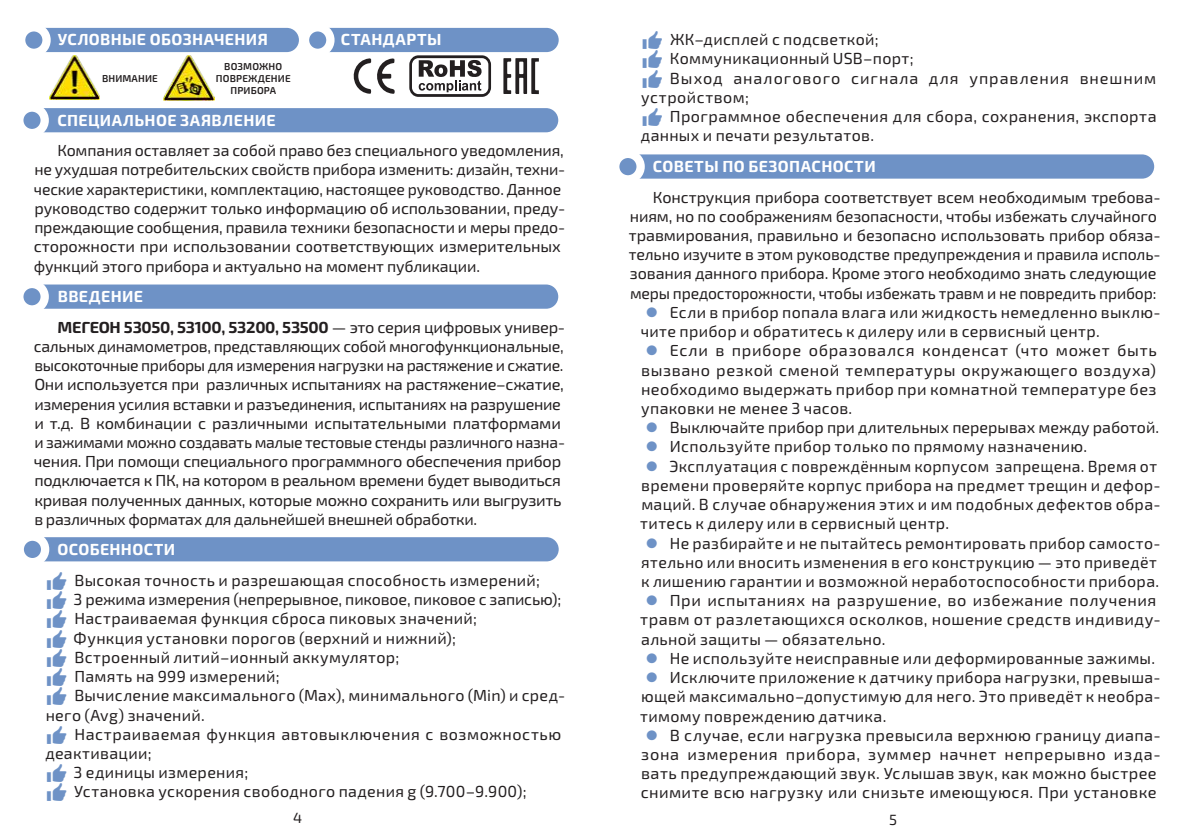
<style>
.page{position:relative;width:1191px;height:840px;background:#fff}
.page>*{position:absolute;margin:0;border:0;box-sizing:border-box;transform-origin:0 0}
.t1{font:16px "Exo 2.0";letter-spacing:.015em;color:#231f20}
.t2{font:16px/19.2px "Exo 2.0";letter-spacing:-.01em;color:#231f20}
.t3{font:16px/19.2px "Exo 2.0";letter-spacing:-.02em;color:#231f20}
.t4{font:16px "Exo 2.0";letter-spacing:-.005em;color:#231f20}
.t5{font:16px "Exo 2.0";letter-spacing:.035em;color:#231f20}
.t6{font:16px "Exo 2.0";letter-spacing:.04em;color:#231f20}
.t7{font:700 16px "Exo 2.0";letter-spacing:.025em;color:#fff}
.t8{font:700 16px/30.6px "Exo 2.0";letter-spacing:-.02em;color:#231f20}
.t9{font:16px "Exo 2.0";letter-spacing:.06em;color:#231f20}
.t10{font:14.8px "Exo 2.0";color:#231f20}
.t11{font:600 10px/12px "Exo 2.0";letter-spacing:.015em;color:#231f20;text-align:center}
.s1{color:#fff}
.s2{font-weight:400}
.s3{color:#6e92c6}
</style>
<div class="page">
<svg style="left:44px;top:537px;width:515px;height:25px;background:#7396c8"></svg>
<svg style="left:20px;top:536px;width:25px;height:26px"></svg>
<div style="left:16px;top:532px;width:33px;height:34px;border:8px solid #fff;border-radius:50%"></div>
<svg style="left:46px;top:27px;width:253px;height:29px;background:#87a5cf"></svg>
<svg style="left:21px;top:27px;width:26px;height:26px"></svg>
<div style="left:17px;top:23px;width:34px;height:34px;border:8px solid #fff;border-radius:50%"></div>
<div style="left:305px;top:27px;width:25px;height:26px;background:#6e92c6;border-radius:50%"></div>
<div style="left:301px;top:23px;width:33px;height:34px;border:8px solid #fff;border-radius:50%"></div>
<svg style="left:44px;top:108px;width:515px;height:25px;background:#7396c8"></svg>
<svg style="left:19px;top:107px;width:26px;height:26px"></svg>
<div style="left:15px;top:103px;width:34px;height:34px;border:8px solid #fff;border-radius:50%"></div>
<svg style="left:44px;top:284px;width:515px;height:25px;background:#7396c8"></svg>
<svg style="left:19px;top:284px;width:26px;height:25px"></svg>
<div style="left:15px;top:279px;width:34px;height:34px;border:8px solid #fff;border-radius:50%"></div>
<svg style="left:322px;top:24px;width:237px;height:73px"></svg>
<img style="left:50px;top:56px;width:50px;height:43px">
<img style="left:164px;top:56px;width:50px;height:44px">
<svg style="left:640px;top:154px;width:515px;height:25px;background:#7396c8"></svg>
<svg style="left:615px;top:154px;width:25px;height:25px"></svg>
<div style="left:611px;top:150px;width:34px;height:33px;border:8px solid #fff;border-radius:50%"></div>
<p class="t7" style="left:58px;top:30px;width:212px">УСЛОВНЫЕ ОБОЗНАЧЕНИЯ</p>
<p class="t7" style="left:341px;top:30px;width:102px">СТАНДАРТЫ</p>
<p class="t11" style="left:102px;top:73px;width:57px">ВНИМАНИЕ</p>
<p class="t11" style="left:216px;top:61px;width:76px">ВОЗМОЖНО<br>ПОВРЕЖДЕНИЕ<br>ПРИБОРА</p>
<p class="t7" style="left:57px;top:110px;width:220px">СПЕЦИАЛЬНОЕ ЗАЯВЛЕНИЕ</p>
<p class="t2" style="left:34px;top:141px;width:533px;text-indent:24px">Компания оставляет за собой право без специального уведомления, не ухудшая потребительских свойств прибора изменить: дизайн, техни&shy;ческие характеристики, комплектацию, настоящее руководство. Данное руководство содержит только информацию об использовании, преду&shy;преждающие сообщения, правила техники безопасности и меры предо&shy;сторожности при использовании соответствующих измерительных функций этого прибора и актуально на момент публикации.</p>
<p class="t8" style="left:58px;top:281px;width:509px"><span class="s1">ВВЕДЕНИЕ<br></span>МЕГЕОН 53050, 53100, 53200, 53500 <span class="s2">— это серия цифровых универ-</span></p>
<p class="t3" style="left:34px;top:337px;width:533px">сальных динамометров, представляющих собой многофункциональные, высокоточные приборы для измерения нагрузки на растяжение и сжатие.<br>Они используется при различных испытаниях на растяжение–сжатие, измерения усилия вставки и разъединения, испытаниях на разрушение и т.д. В комбинации с различными испытательными платформами и зажимами можно создавать малые тестовые стенды различного назна&shy;чения. При помощи специального программного обеспечения прибор подключается к ПК, на котором в реальном времени будет выводиться кривая полученных данных, которые можно сохранить или выгрузить в различных форматах для дальнейшей внешней обработки.</p>
<p class="t7" style="left:57px;top:540px;width:119px">ОСОБЕННОСТИ</p>
<p class="t1" style="left:74px;top:570px;width:467px">Высокая точность и разрешающая способность измерений;</p>
<p class="t2" style="left:74px;top:590px;width:489px">3 режима измерения (непрерывное, пиковое, пиковое с записью);</p>
<p class="t1" style="left:74px;top:609px;width:404px">Настраиваемая функция сброса пиковых значений;</p>
<p class="t1" style="left:74px;top:628px;width:384px">Функция установки порогов (верхний и нижний);</p>
<p class="t1" style="left:74px;top:647px;width:326px">Встроенный литий–ионный аккумулятор;</p>
<p class="t1" style="left:74px;top:666px;width:207px">Память на 999 измерений;</p>
<p class="t1" style="left:74px;top:686px;width:492px">Вычисление максимального (Max), минимального (Min) и сред-</p>
<p class="t1" style="left:46px;top:705px;width:161px">него (Avg) значений.</p>
<p class="t1" style="left:74px;top:724px;width:488px">Настраиваемая функция автовыключения с возможностью</p>
<p class="t1" style="left:45px;top:743px;width:108px">деактивации;</p>
<p class="t1" style="left:74px;top:762px;width:176px">3 единицы измерения;</p>
<p class="t1" style="left:74px;top:782px;width:454px">Установка ускорения свободного падения g (9.700–9.900);</p>
<p class="t1" style="left:670px;top:30px;width:210px">ЖК–дисплей с подсветкой;</p>
<p class="t1" style="left:670px;top:49px;width:245px">Коммуникационный USB–порт;</p>
<p class="t9" style="left:670px;top:69px;width:488px">Выход аналогового сигнала для управления внешним</p>
<p class="t5" style="left:641px;top:88px;width:109px">устройством;</p>
<p class="t1" style="left:670px;top:107px;width:488px">Программное обеспечения для сбора, сохранения, экспорта</p>
<p class="t1" style="left:641px;top:126px;width:235px">данных и печати результатов.</p>
<p class="t7" style="left:653px;top:157px;width:224px">СОВЕТЫ ПО БЕЗОПАСНОСТИ</p>
<p class="t4" style="left:653px;top:187px;width:509px">Конструкция прибора соответствует всем необходимым требова-</p>
<p class="t2" style="left:630px;top:207px;width:528px">ниям, но по соображениям безопасности, чтобы избежать случайного</p>
<p class="t4" style="left:629px;top:226px;width:533px">травмирования, правильно и безопасно использовать прибор обяза-</p>
<p class="t2" style="left:629px;top:245px;width:533px">тельно изучите в этом руководстве предупреждения и правила исполь-</p>
<p class="t2" style="left:630px;top:264px;width:528px">зования данного прибора. Кроме этого необходимо знать следующие</p>
<p class="t2" style="left:630px;top:283px;width:528px">меры предосторожности, чтобы избежать травм и не повредить прибор:</p>
<p class="t1" style="left:645px;top:303px;width:517px"><span class="s3">⚫</span> Если в прибор попала влага или жидкость немедленно выклю-</p>
<p class="t1" style="left:640px;top:322px;width:460px">чите прибор и обратитесь к дилеру или в сервисный центр.</p>
<p class="t6" style="left:645px;top:341px;width:513px"><span class="s3">⚫</span> Если в приборе образовался конденсат (что может быть</p>
<p class="t5" style="left:641px;top:360px;width:516px">вызвано резкой сменой температуры окружающего воздуха)</p>
<p class="t1" style="left:641px;top:379px;width:517px">необходимо выдержать прибор при комнатной температуре без</p>
<p class="t1" style="left:641px;top:399px;width:212px">упаковки не менее 3 часов.</p>
<p class="t1" style="left:645px;top:418px;width:515px"><span class="s3">⚫</span> Выключайте прибор при длительных перерывах между работой.</p>
<p class="t1" style="left:645px;top:437px;width:443px"><span class="s3">⚫</span> Используйте прибор только по прямому назначению.</p>
<p class="t1" style="left:645px;top:456px;width:513px"><span class="s3">⚫</span> Эксплуатация с повреждённым корпусом запрещена. Время от</p>
<p class="t1" style="left:641px;top:475px;width:521px">времени проверяйте корпус прибора на предмет трещин и дефор-</p>
<p class="t1" style="left:641px;top:495px;width:521px">маций. В случае обнаружения этих и им подобных дефектов обра-</p>
<p class="t1" style="left:640px;top:514px;width:310px">титесь к дилеру или в сервисный центр.</p>
<p class="t1" style="left:645px;top:533px;width:517px"><span class="s3">⚫</span> Не разбирайте и не пытайтесь ремонтировать прибор самосто-</p>
<p class="t1" style="left:641px;top:552px;width:517px">ятельно или вносить изменения в его конструкцию — это приведёт</p>
<p class="t1" style="left:641px;top:571px;width:519px">к лишению гарантии и возможной неработоспособности прибора.</p>
<p class="t5" style="left:645px;top:591px;width:513px"><span class="s3">⚫</span> При испытаниях на разрушение, во избежание получения</p>
<p class="t1" style="left:640px;top:610px;width:522px">травм от разлетающихся осколков, ношение средств индивиду-</p>
<p class="t1" style="left:641px;top:629px;width:246px">альной защиты — обязательно.</p>
<p class="t1" style="left:645px;top:648px;width:511px"><span class="s3">⚫</span> Не используйте неисправные или деформированные зажимы.</p>
<p class="t1" style="left:645px;top:667px;width:517px"><span class="s3">⚫</span> Исключите приложение к датчику прибора нагрузки, превыша-</p>
<p class="t1" style="left:641px;top:687px;width:521px">ющей максимально–допустимую для него. Это приведёт к необра-</p>
<p class="t1" style="left:640px;top:706px;width:247px">тимому повреждению датчика.</p>
<p class="t1" style="left:645px;top:725px;width:517px"><span class="s3">⚫</span> В случае, если нагрузка превысила верхнюю границу диапа-</p>
<p class="t6" style="left:641px;top:744px;width:521px">зона измерения прибора, зуммер начнет непрерывно изда-</p>
<p class="t1" style="left:641px;top:763px;width:517px">вать предупреждающий звук. Услышав звук, как можно быстрее</p>
<p class="t1" style="left:640px;top:783px;width:517px">снимите всю нагрузку или снизьте имеющуюся. При установке</p>
<p class="t10" style="left:293px;top:809px;width:11px">4</p>
<p class="t10" style="left:889px;top:810px;width:9px">5</p>
</div>
